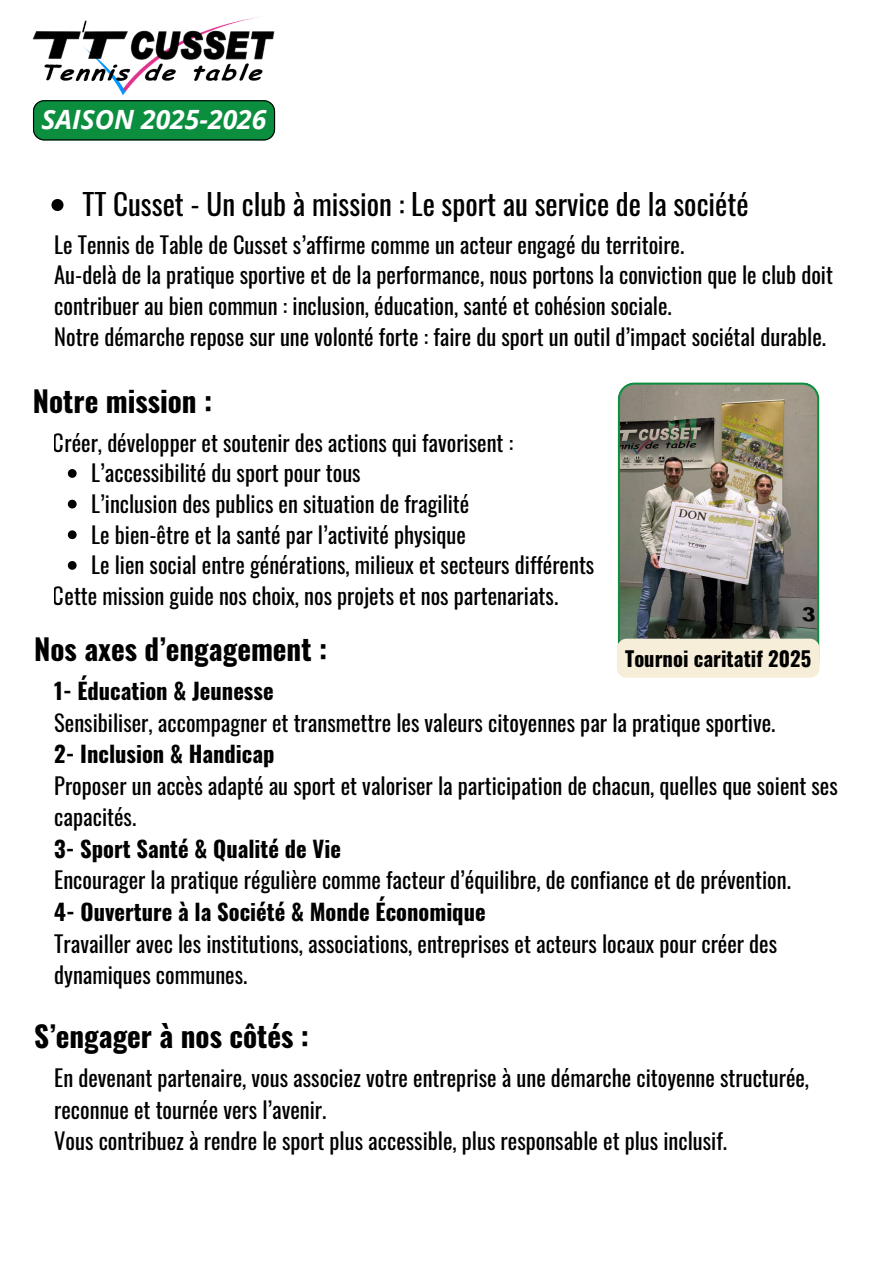
<style>
.page{position:relative;width:894px;height:1264px;background:#fff}
.page>*{position:absolute;margin:0;border:0;box-sizing:border-box;transform-origin:0 0}
.t1{font:700 29.1px "Oswald";color:#000}
.t2{font:29.1px "Oswald";color:#000}
.t3{font:italic 700 26.55px "Open Sans";color:#fff}
.t4{font:22.5px/31.5px "Oswald";color:#000}
.t5{font:700 22.5px "Oswald";color:#000}
.t6{font:700 20.55px "Oswald";color:#000}
</style>
<div class="page">
<img style="left:33px;top:17px;width:242px;height:79px">
<svg style="left:33px;top:100px;width:242px;height:40px;background:#0d873d"></svg>
<svg style="left:51px;top:199px;width:12px;height:12px"></svg>
<svg style="left:68px;top:469px;width:9px;height:9px"></svg>
<svg style="left:68px;top:499px;width:9px;height:9px"></svg>
<svg style="left:68px;top:530px;width:9px;height:9px"></svg>
<svg style="left:68px;top:561px;width:9px;height:9px"></svg>
<img style="left:617px;top:382px;width:202px;height:256px">
<div style="left:617px;top:638px;width:202px;height:39px;background:#f7eeda"></div>
<p class="t3" style="left:41px;top:101px;width:226px">SAISON 2025-2026</p>
<p class="t2" style="left:82px;top:182px;width:667px">TT Cusset - Un club à mission : Le sport au service de la société</p>
<p class="t4" style="left:54px;top:228px;width:780px;line-height:30.6px">Le Tennis de Table de Cusset s’affirme comme un acteur engagé du territoire.<br>Au-delà de la pratique sportive et de la performance, nous portons la conviction que le club doit contribuer au bien commun : inclusion, éducation, santé et cohésion sociale.<br>Notre démarche repose sur une volonté forte : faire du sport un outil d’impact sociétal durable.</p>
<p class="t1" style="left:33px;top:379px;width:181px">Notre mission :</p>
<p class="t4" style="left:53px;top:425px;width:461px">Créer, développer et soutenir des actions qui favorisent :</p>
<p class="t4" style="left:91px;top:456px;width:271px">L’accessibilité du sport pour tous</p>
<p class="t4" style="left:91px;top:487px;width:379px">L’inclusion des publics en situation de fragilité</p>
<p class="t4" style="left:91px;top:517px;width:376px">Le bien-être et la santé par l’activité physique</p>
<p class="t4" style="left:91px;top:548px;width:504px">Le lien social entre générations, milieux et secteurs différents</p>
<p class="t4" style="left:53px;top:579px;width:506px">Cette mission guide nos choix, nos projets et nos partenariats.</p>
<p class="t1" style="left:34px;top:626px;width:294px">Nos axes d’engagement :</p>
<p class="t5" style="left:54px;top:673px;width:221px">1- Éducation &amp; Jeunesse</p>
<p class="t4" style="left:54px;top:706px;width:722px">Sensibiliser, accompagner et transmettre les valeurs citoyennes par la pratique sportive.</p>
<p class="t5" style="left:54px;top:736px;width:222px">2- Inclusion &amp; Handicap</p>
<p class="t4" style="left:54px;top:769px;width:784px">Proposer un accès adapté au sport et valoriser la participation de chacun, quelles que soient ses capacités.</p>
<p class="t5" style="left:54px;top:831px;width:288px">3- Sport Santé &amp; Qualité de Vie</p>
<p class="t4" style="left:54px;top:863px;width:738px">Encourager la pratique régulière comme facteur d’équilibre, de confiance et de prévention.</p>
<p class="t5" style="left:54px;top:894px;width:433px">4- Ouverture à la Société &amp; Monde Économique</p>
<p class="t4" style="left:54px;top:926px;width:724px">Travailler avec les institutions, associations, entreprises et acteurs locaux pour créer des dynamiques communes.</p>
<p class="t1" style="left:34px;top:1013px;width:276px">S’engager à nos côtés :</p>
<p class="t4" style="left:54px;top:1061px;width:756px">En devenant partenaire, vous associez votre entreprise à une démarche citoyenne structurée, reconnue et tournée vers l’avenir.<br>Vous contribuez à rendre le sport plus accessible, plus responsable et plus inclusif.</p>
<p class="t6" style="left:625px;top:642px;width:187px">Tournoi caritatif 2025</p>
</div>
